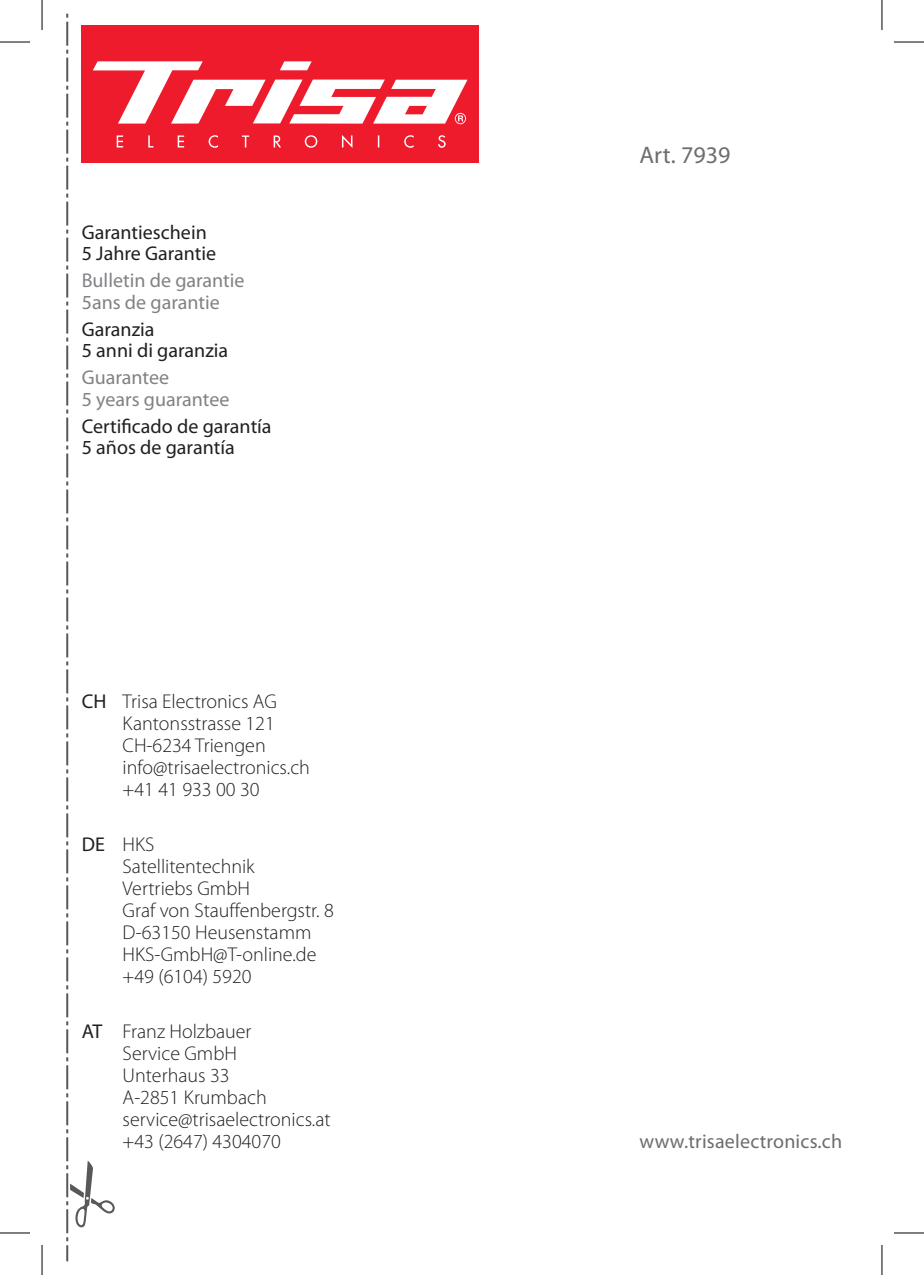
<style>
.page{position:relative;width:924px;height:1275px;background:#fff}
.page>*{position:absolute;margin:0;border:0;box-sizing:border-box;transform-origin:0 0}
.t1{font:24px "Myriad Pro";color:#6c6d70}
.t2{font:300 20px/22px "Myriad Pro";color:#231f20}
.t3{font:20px/21.6px "Myriad Pro";color:#231f20}
.t4{font:20px/21.6px "Myriad Pro";color:#808285}
.t5{font:20px "Myriad Pro";letter-spacing:.01em;color:#6c6d70}
</style>
<div class="page">
<div style="left:82px;top:42px;width:397px;height:121px;background:#ee1b2d"></div>
<div style="left:82px;top:25px;width:397px;height:17px;background:#ee1b2d"></div>
<svg style="left:66px;top:14px;width:401px;height:1247px"></svg>
<hr style="left:0;top:42px;width:30px;height:1px;background:#000">
<hr style="left:893px;top:42px;width:30px;height:1px;background:#000">
<hr style="left:0;top:1232px;width:30px;height:1px;background:#000">
<hr style="left:893px;top:1232px;width:30px;height:1px;background:#000">
<hr style="left:42px;top:0;width:1px;height:30px;background:#000">
<hr style="left:42px;top:1245px;width:1px;height:30px;background:#000">
<hr style="left:881px;top:0;width:1px;height:30px;background:#000">
<hr style="left:881px;top:1245px;width:1px;height:30px;background:#000">
<p class="t3" style="left:82px;top:221px;width:136px">Garantieschein<br>5 Jahre Garantie</p>
<p class="t4" style="left:82px;top:270px;width:164px">Bulletin de garantie<br>5ans de garantie</p>
<p class="t3" style="left:82px;top:318px;width:148px">Garanzia<br>5 anni di garanzia</p>
<p class="t4" style="left:82px;top:367px;width:149px">Guarantee<br>5 years guarantee</p>
<p class="t3" style="left:82px;top:416px;width:191px">Certificado de garantía<br>5 años de garantía</p>
<p class="t3" style="left:82px;top:691px;width:26px">CH</p>
<p class="t2" style="left:123px;top:691px;width:189px">Trisa Electronics AG<br>Kantonsstrasse 121<br>CH-6234 Triengen info@trisaelectronics.ch +41 41 933 00 30</p>
<p class="t3" style="left:82px;top:834px;width:25px">DE</p>
<p class="t2" style="left:123px;top:834px;width:213px">HKS<br>Satellitentechnik<br>Vertriebs GmbH<br>Graf von Stauffenbergstr. 8<br>D-63150 Heusenstamm<br>HKS-GmbH@T-online.de +49 (6104) 5920</p>
<p class="t3" style="left:82px;top:1020px;width:22px">AT</p>
<p class="t2" style="left:123px;top:1020px;width:209px">Franz Holzbauer<br>Service GmbH<br>Unterhaus 33<br>A-2851 Krumbach service@trisaelectronics.at +43 (2647) 4304070</p>
<p class="t1" style="left:639px;top:142px;width:92px">Art. 7939</p>
<p class="t5" style="left:639px;top:1130px;width:204px">www.trisaelectronics.ch</p>
</div>
